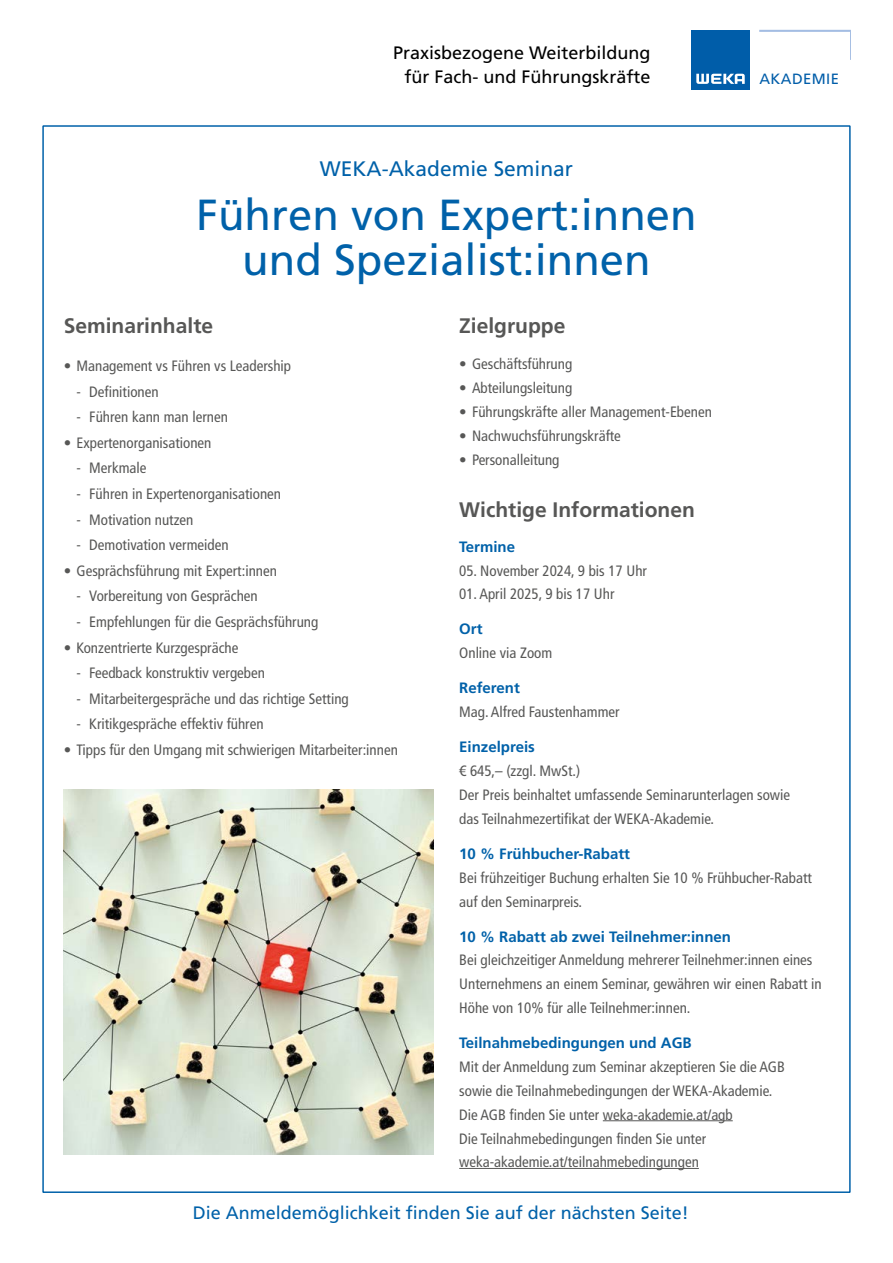
<style>
.page{position:relative;width:893px;height:1263px;background:#fff}
.page>*{position:absolute;margin:0;border:0;box-sizing:border-box;transform-origin:0 0}
.t1{font:43.5px/45px "Frutiger LT Std";color:#0061a9;text-align:center}
.t2{font:700 21px "Frutiger LT Com";color:#575756}
.t3{font:21px "Frutiger LT Std";color:#0061a9}
.t4{font:18px/24px "Frutiger LT Com";color:#000;text-align:right}
.t5{font:18px "Frutiger LT Com";color:#0061a9}
.t6{font:condensed 15px/23.9px "Frutiger LT Com";color:#575756}
.t7{font:700 15px "Frutiger LT Com";color:#0061a9}
.t8{font:14.85px "Frutiger LT Std";letter-spacing:.025em;color:#005da9}
</style>
<div class="page">
<div style="left:42px;top:125px;width:809px;height:1068px;background:#fff;border:2px solid #0061a9"></div>
<hr style="left:603px;top:1120px;width:130px;height:1px;background:#575756">
<hr style="left:459px;top:1168px;width:240px;height:1px;background:#575756">
<div style="left:691px;top:30px;width:59px;height:59px;background:#005da9"></div>
<svg style="left:696px;top:74px;width:49px;height:10px"></svg>
<hr style="left:850px;top:30px;width:1px;height:30px;background:#a4bde3">
<hr style="left:760px;top:30px;width:90px;height:2px;background:#a4bde3">
<img style="left:64px;top:790px;width:370px;height:364px">
<p class="t4" style="left:393px;top:41px;width:259px">Praxisbezogene Weiterbildung für Fach- und Führungskräfte</p>
<h2 class="t3" style="left:320px;top:156px;width:255px">WEKA-Akademie Seminar</h2>
<h1 class="t1" style="left:196px;top:192px;width:502px">Führen von Expert:innen und Spezialist:innen</h1>
<p class="t8" style="left:759px;top:70px;width:81px">AKADEMIE</p>
<h2 class="t2" style="left:64px;top:313px;width:151px">Seminarinhalte</h2>
<p class="t6" style="left:64px;top:354px;width:229px">• Management vs Führen vs Leadership</p>
<p class="t6" style="left:77px;top:379px;width:84px">- Definitionen</p>
<p class="t6" style="left:77px;top:405px;width:153px">- Führen kann man lernen</p>
<p class="t6" style="left:64px;top:431px;width:149px">• Expertenorganisationen</p>
<p class="t6" style="left:77px;top:456px;width:71px">- Merkmale</p>
<p class="t6" style="left:77px;top:482px;width:206px">- Führen in Expertenorganisationen</p>
<p class="t6" style="left:77px;top:507px;width:118px">- Motivation nutzen</p>
<p class="t6" style="left:77px;top:533px;width:154px">- Demotivation vermeiden</p>
<p class="t6" style="left:64px;top:559px;width:215px">• Gesprächsführung mit Expert:innen</p>
<p class="t6" style="left:76px;top:584px;width:183px">- Vorbereitung von Gesprächen</p>
<p class="t6" style="left:76px;top:610px;width:243px">- Empfehlungen für die Gesprächsführung</p>
<p class="t6" style="left:64px;top:636px;width:176px">• Konzentrierte Kurzgespräche</p>
<p class="t6" style="left:76px;top:661px;width:190px">- Feedback konstruktiv vergeben</p>
<p class="t6" style="left:76px;top:687px;width:274px">- Mitarbeitergespräche und das richtige Setting</p>
<p class="t6" style="left:76px;top:712px;width:189px">- Kritikgespräche effektiv führen</p>
<p class="t6" style="left:64px;top:738px;width:336px">• Tipps für den Umgang mit schwierigen Mitarbeiter:innen</p>
<h2 class="t2" style="left:459px;top:313px;width:108px">Zielgruppe</h2>
<p class="t6" style="left:459px;top:352px;width:115px">• Geschäftsführung</p>
<p class="t6" style="left:459px;top:376px;width:114px">• Abteilungsleitung</p>
<p class="t6" style="left:459px;top:400px;width:254px">• Führungskräfte aller Management-Ebenen</p>
<p class="t6" style="left:459px;top:424px;width:163px">• Nachwuchsführungskräfte</p>
<p class="t6" style="left:459px;top:447px;width:102px">• Personalleitung</p>
<h2 class="t2" style="left:459px;top:497px;width:237px">Wichtige Informationen</h2>
<p class="t7" style="left:459px;top:538px;width:57px">Termine</p>
<p class="t6" style="left:459px;top:558px;width:189px">05. November 2024, 9 bis 17 Uhr</p>
<p class="t6" style="left:459px;top:582px;width:157px">01. April 2025, 9 bis 17 Uhr</p>
<p class="t7" style="left:459px;top:620px;width:25px">Ort</p>
<p class="t6" style="left:459px;top:641px;width:95px">Online via Zoom</p>
<p class="t7" style="left:459px;top:679px;width:62px">Referent</p>
<p class="t6" style="left:459px;top:700px;width:162px">Mag. Alfred Faustenhammer</p>
<p class="t7" style="left:459px;top:738px;width:77px">Einzelpreis</p>
<p class="t6" style="left:459px;top:759px;width:332px">€ 645,– (zzgl. MwSt.)<br>Der Preis beinhaltet umfassende Seminarunterlagen sowie das Teilnahmezertifikat der WEKA-Akademie.</p>
<p class="t7" style="left:459px;top:845px;width:172px">10 % Frühbucher-Rabatt</p>
<p class="t6" style="left:459px;top:866px;width:354px">Bei frühzeitiger Buchung erhalten Sie 10 % Frühbucher-Rabatt auf den Seminarpreis.</p>
<p class="t7" style="left:459px;top:928px;width:273px">10 % Rabatt ab zwei Teilnehmer:innen</p>
<p class="t6" style="left:459px;top:948px;width:364px">Bei gleichzeitiger Anmeldung mehrerer Teilnehmer:innen eines<br>Unternehmens an einem Seminar, gewähren wir einen Rabatt in<br>Höhe von 10% für alle Teilnehmer:innen.</p>
<p class="t7" style="left:459px;top:1034px;width:234px">Teilnahmebedingungen und AGB</p>
<p class="t6" style="left:459px;top:1055px;width:327px">Mit der Anmeldung zum Seminar akzeptieren Sie die AGB sowie die Teilnahmebedingungen der WEKA-Akademie.<br>Die AGB finden Sie unter weka-akademie.at/agb<br>Die Teilnahmebedingungen finden Sie unter weka-akademie.at/teilnahmebedingungen</p>
<p class="t5" style="left:193px;top:1202px;width:498px">Die Anmeldemöglichkeit finden Sie auf der nächsten Seite!</p>
</div>
